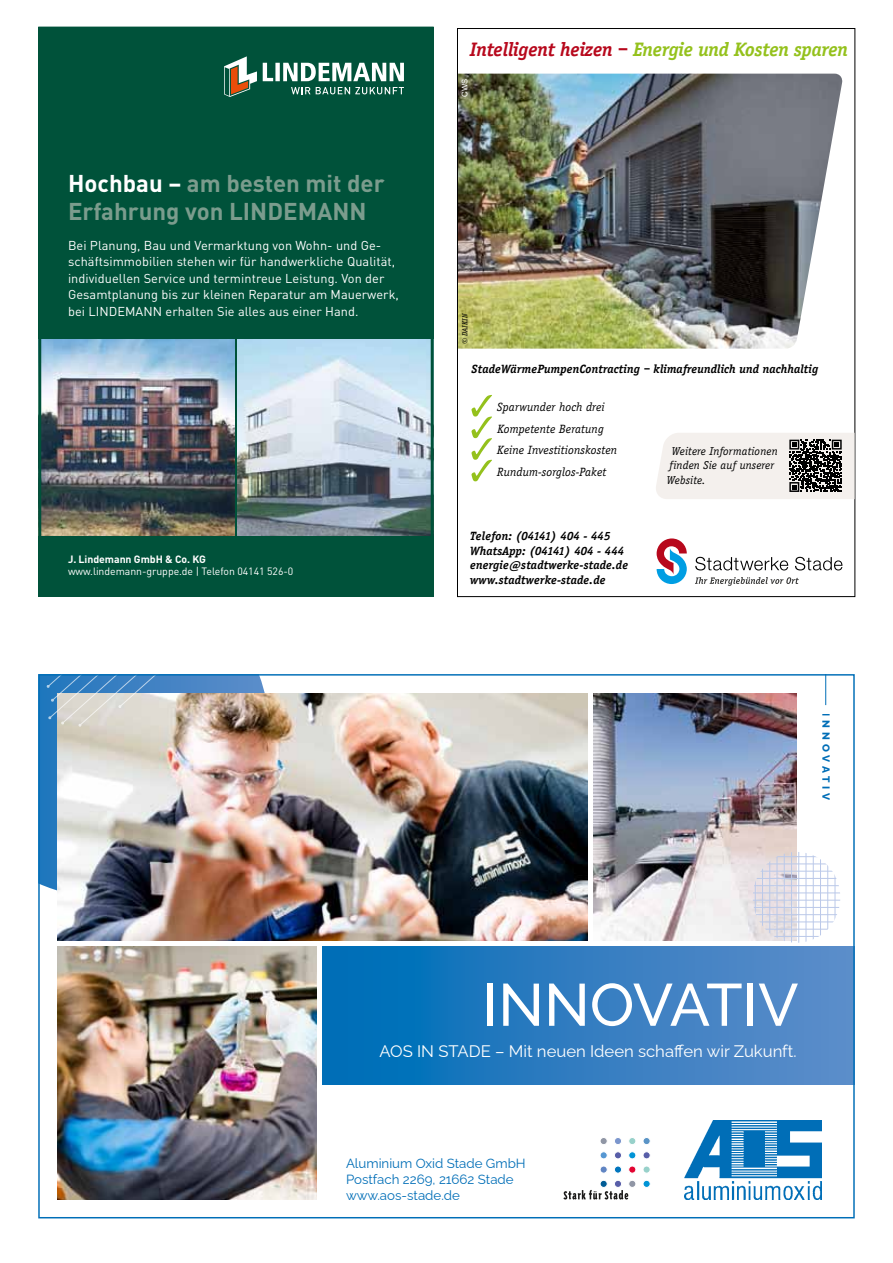
<style>
.page{position:relative;width:893px;height:1263px;background:#fff}
.page>*{position:absolute;margin:0;border:0;box-sizing:border-box;transform-origin:0 0}
.t1{font:500 59.55px "Raleway";color:#fff}
.t2{font:700 24px/28.5px "DINOT";color:#7b9c8d}
.t3{font:italic 700 20.1px "Officina Serif";letter-spacing:-.005em;color:#94c11c}
.t4{font:16.65px "Raleway";color:#fff}
.t5{font:13.35px/15.9px "Raleway";color:#006eb7}
.t6{font:12.75px/16.5px "DINOT";letter-spacing:.005em;color:#fff}
.t7{font:italic 700 12.3px/14.9px "Officina Serif";letter-spacing:.015em;color:#000}
.t8{font:italic 12.3px/21.6px "Officina Serif";letter-spacing:.015em;color:#000}
.t9{font:italic 11.85px/14.4px "Officina Serif";letter-spacing:.015em;color:#000}
.t10{font:10.5px "DINOT";letter-spacing:-.005em;color:#fff}
.t11{font:700 10.5px "DINOT";letter-spacing:-.005em;color:#fff}
.t12{font:800 10.35px "Raleway";letter-spacing:.375em;color:#006eb7}
.t13{font:italic 7.65px "Officina Serif";color:#000}
.t14{font:7.65px "Helvetica";color:#fff}
.s1{color:#b7081c}
.s2{color:#fff}
</style>
<div class="page">
<img style="left:459px;top:74px;width:383px;height:275px">
<svg style="left:657px;top:538px;width:30px;height:46px"></svg>
<svg style="left:695px;top:557px;width:93px;height:13px"></svg>
<svg style="left:795px;top:557px;width:47px;height:13px"></svg>
<svg style="left:695px;top:577px;width:104px;height:9px"></svg>
<svg style="left:471px;top:395px;width:21px;height:86px"></svg>
<svg style="left:656px;top:433px;width:198px;height:66px;background:#d3d0cd"></svg>
<div style="left:38px;top:27px;width:396px;height:569px;background:#00523a"></div>
<svg style="left:263px;top:63px;width:141px;height:18px"></svg>
<svg style="left:291px;top:87px;width:113px;height:7px"></svg>
<svg style="left:224px;top:56px;width:33px;height:41px"></svg>
<img style="left:42px;top:339px;width:193px;height:197px">
<img style="left:237px;top:339px;width:193px;height:197px">
<img style="left:685px;top:1121px;width:136px;height:79px">
<div style="left:600px;top:1137px;width:7px;height:7px;background:#9096a5;border-radius:50%"></div>
<div style="left:600px;top:1137px;width:7px;height:8px;border:1px solid #fff;border-radius:50%"></div>
<div style="left:614px;top:1137px;width:8px;height:7px;background:#7b96cd;border-radius:50%"></div>
<div style="left:614px;top:1137px;width:8px;height:8px;border:1px solid #fff;border-radius:50%"></div>
<div style="left:629px;top:1137px;width:7px;height:7px;background:#98d1ca;border-radius:50%"></div>
<div style="left:629px;top:1137px;width:7px;height:8px;border:1px solid #fff;border-radius:50%"></div>
<div style="left:643px;top:1137px;width:7px;height:7px;background:#5a94c6;border-radius:50%"></div>
<div style="left:643px;top:1137px;width:7px;height:8px;border:1px solid #fff;border-radius:50%"></div>
<div style="left:600px;top:1152px;width:7px;height:7px;background:#5697d2;border-radius:50%"></div>
<div style="left:600px;top:1152px;width:7px;height:7px;border:1px solid #fff;border-radius:50%"></div>
<div style="left:614px;top:1152px;width:8px;height:7px;background:#585ea8;border-radius:50%"></div>
<div style="left:614px;top:1152px;width:8px;height:7px;border:1px solid #fff;border-radius:50%"></div>
<div style="left:629px;top:1152px;width:7px;height:7px;background:#0094d6;border-radius:50%"></div>
<div style="left:629px;top:1152px;width:7px;height:7px;border:1px solid #fff;border-radius:50%"></div>
<div style="left:643px;top:1152px;width:7px;height:7px;background:#585ea8;border-radius:50%"></div>
<div style="left:643px;top:1152px;width:7px;height:7px;border:1px solid #fff;border-radius:50%"></div>
<div style="left:600px;top:1166px;width:7px;height:7px;background:#6085c3;border-radius:50%"></div>
<div style="left:600px;top:1166px;width:7px;height:7px;border:1px solid #fff;border-radius:50%"></div>
<div style="left:614px;top:1166px;width:8px;height:7px;background:#0075bd;border-radius:50%"></div>
<div style="left:614px;top:1166px;width:8px;height:7px;border:1px solid #fff;border-radius:50%"></div>
<div style="left:629px;top:1166px;width:7px;height:7px;background:#e30432;border-radius:50%"></div>
<div style="left:629px;top:1166px;width:7px;height:7px;border:1px solid #fff;border-radius:50%"></div>
<div style="left:643px;top:1166px;width:7px;height:7px;background:#98d1ca;border-radius:50%"></div>
<div style="left:643px;top:1166px;width:7px;height:7px;border:1px solid #fff;border-radius:50%"></div>
<div style="left:600px;top:1180px;width:7px;height:7px;background:#005c96;border-radius:50%"></div>
<div style="left:600px;top:1180px;width:7px;height:7px;border:1px solid #fff;border-radius:50%"></div>
<div style="left:614px;top:1180px;width:8px;height:7px;background:#585ea8;border-radius:50%"></div>
<div style="left:614px;top:1180px;width:8px;height:7px;border:1px solid #fff;border-radius:50%"></div>
<div style="left:629px;top:1180px;width:7px;height:7px;background:#9096a5;border-radius:50%"></div>
<div style="left:629px;top:1180px;width:7px;height:7px;border:1px solid #fff;border-radius:50%"></div>
<div style="left:643px;top:1180px;width:7px;height:7px;background:#0094d6;border-radius:50%"></div>
<div style="left:643px;top:1180px;width:7px;height:7px;border:1px solid #fff;border-radius:50%"></div>
<svg style="left:563px;top:1190px;width:65px;height:9px"></svg>
<div style="left:323px;top:946px;width:532px;height:138px;background:linear-gradient(to right,#006db7,#628dca)"></div>
<svg style="left:40px;top:676px;width:225px;height:215px;background:#2f7ec0"></svg>
<hr style="left:825px;top:674px;width:1px;height:31px;background:#006eb7">
<img style="left:57px;top:693px;width:530px;height:247px">
<img style="left:594px;top:693px;width:202px;height:247px">
<img style="left:57px;top:946px;width:260px;height:253px">
<hr style="left:755px;top:852px;width:1px;height:91px;background:#bbc9e9">
<hr style="left:762px;top:852px;width:1px;height:91px;background:#bbc9e9">
<hr style="left:769px;top:852px;width:1px;height:91px;background:#bbc9e9">
<hr style="left:777px;top:852px;width:1px;height:91px;background:#bbc9e9">
<hr style="left:784px;top:852px;width:1px;height:91px;background:#bbc9e9">
<hr style="left:791px;top:852px;width:1px;height:91px;background:#bbc9e9">
<hr style="left:798px;top:852px;width:1px;height:91px;background:#bbc9e9">
<hr style="left:806px;top:852px;width:1px;height:91px;background:#bbc9e9">
<hr style="left:813px;top:852px;width:1px;height:91px;background:#bbc9e9">
<hr style="left:820px;top:852px;width:1px;height:91px;background:#bbc9e9">
<hr style="left:827px;top:852px;width:1px;height:91px;background:#bbc9e9">
<hr style="left:835px;top:852px;width:1px;height:91px;background:#bbc9e9">
<hr style="left:753px;top:936px;width:87px;height:1px;background:#bbc9e9">
<hr style="left:753px;top:929px;width:87px;height:1px;background:#bbc9e9">
<hr style="left:753px;top:922px;width:87px;height:1px;background:#bbc9e9">
<hr style="left:753px;top:914px;width:87px;height:1px;background:#bbc9e9">
<hr style="left:753px;top:907px;width:87px;height:1px;background:#bbc9e9">
<hr style="left:753px;top:900px;width:87px;height:1px;background:#bbc9e9">
<hr style="left:753px;top:893px;width:87px;height:1px;background:#bbc9e9">
<hr style="left:753px;top:885px;width:87px;height:1px;background:#bbc9e9">
<hr style="left:753px;top:878px;width:87px;height:1px;background:#bbc9e9">
<hr style="left:753px;top:871px;width:87px;height:1px;background:#bbc9e9">
<hr style="left:753px;top:864px;width:87px;height:1px;background:#bbc9e9">
<hr style="left:753px;top:856px;width:87px;height:1px;background:#bbc9e9">
<svg style="left:46px;top:676px;width:177px;height:51px;background:#9eb2c4"></svg>
<h3 class="t3" style="left:470px;top:37px;width:380px"><span class="s1">Intelligent heizen –</span> Energie und Kosten sparen</h3>
<h2 class="t2" style="left:68px;top:168px;width:318px"><span class="s2">Hochbau –</span> am besten mit der<br>Erfahrung von LINDEMANN</h2>
<p class="t6" style="left:68px;top:237px;width:332px">Bei Planung, Bau und Vermarktung von Wohn- und Ge&shy;schäftsimmobilien stehen wir für handwerkliche Qualität, individuellen Service und termintreue Leistung. Von der Gesamtplanung bis zur kleinen Reparatur am Mauerwerk, bei LINDEMANN erhalten Sie alles aus einer Hand.</p>
<p class="t11" style="left:68px;top:552px;width:140px">J. Lindemann GmbH &amp; Co. KG</p>
<p class="t10" style="left:68px;top:565px;width:227px">www.lindemann-gruppe.de | Telefon 04141 526-0</p>
<p class="t14" style="left:459px;top:97px;width:20px;rotate:-90deg">CWS</p>
<p class="t13" style="left:461px;top:344px;width:33px;rotate:-90deg">© DAIKIN</p>
<p class="t7" style="left:471px;top:362px;width:348px">StadeWärmePumpenContracting – klimafreundlich und nachhaltig</p>
<p class="t8" style="left:497px;top:396px;width:121px">Sparwunder hoch drei<br>Kompetente Beratung<br>Keine Investitionskosten<br>Rundum-sorglos-Paket</p>
<p class="t7" style="left:470px;top:528px;width:159px">Telefon: (04141) 404 - 445<br>WhatsApp: (04141) 404 - 444 energie@stadtwerke-stade.de www.stadtwerke-stade.de</p>
<p class="t9" style="left:667px;top:444px;width:112px;text-indent:5px">Weitere Informationen finden Sie auf unserer<br>Website.</p>
<p class="t12" style="left:834px;top:713px;width:88px;rotate:90deg">INNOVATIV</p>
<h1 class="t1" style="left:483px;top:957px;width:317px">INNOVATIV</h1>
<h3 class="t4" style="left:379px;top:1038px;width:419px">AOS IN STADE – Mit neuen Ideen schaffen wir Zukunft.</h3>
<p class="t5" style="left:346px;top:1153px;width:181px">Aluminium Oxid Stade GmbH<br>Postfach 2269, 21662 Stade www.aos-stade.de</p>
</div>
